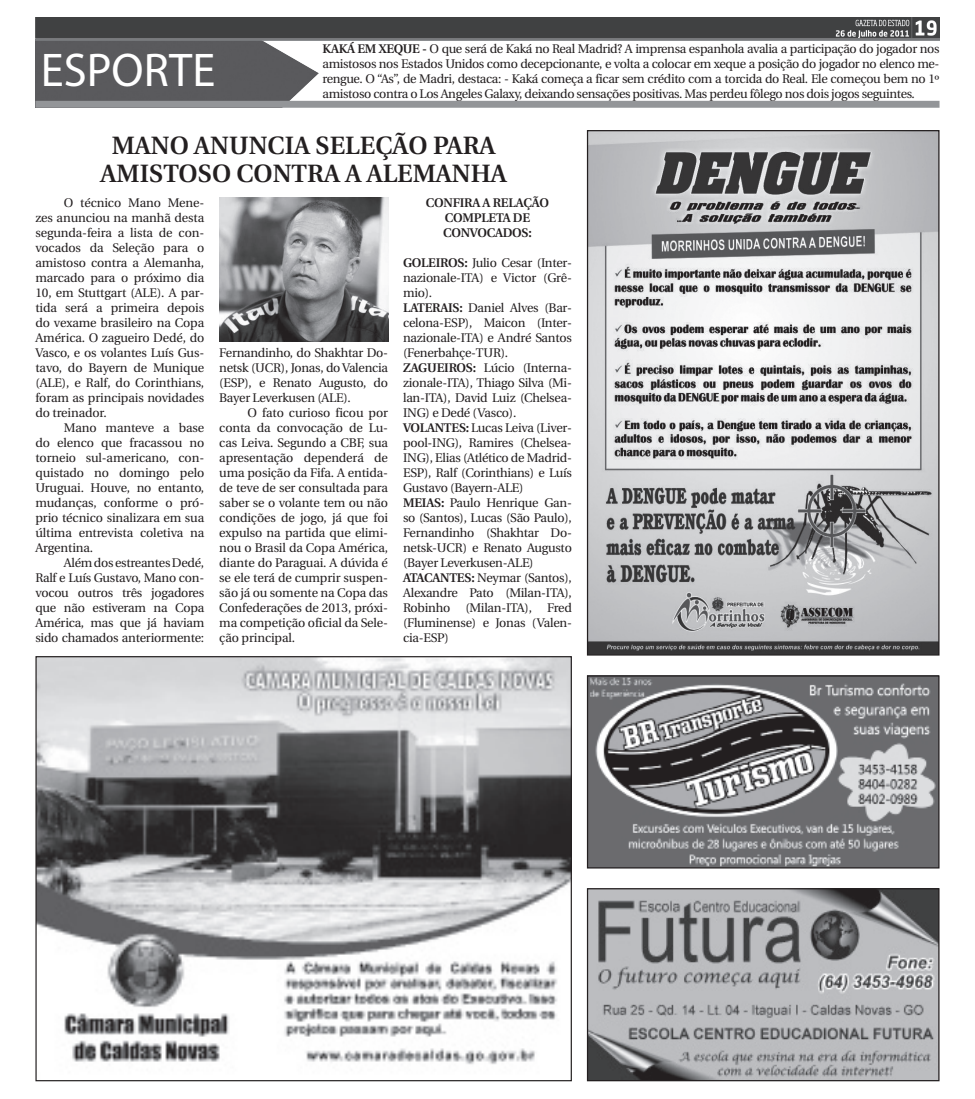
<style>
.page{position:relative;width:975px;height:1099px;background:#fff}
.page>*{position:absolute;margin:0;border:0;box-sizing:border-box;transform-origin:0 0}
.t1{font:47.5px "Myriad Pro";color:#fff}
.Corpo_de_Texto{font:600 25px "Utopia";color:#231f20}
.Corpo_de_Texto-2{font:12.5px/15px "Utopia";letter-spacing:-.02em;color:#231f20;text-align:justify}
.t2{font:600 12.5px/15px "Utopia";letter-spacing:-.02em;color:#231f20;text-align:center}
.s1{font-weight:600}
</style>
<div class="page">
<img style="left:35px;top:40px;width:283px;height:61px">
<div style="left:35px;top:101px;width:904px;height:7px;background:#939598"></div>
<img style="left:35px;top:18px;width:904px;height:22px">
<img style="left:589px;top:890px;width:348px;height:189px">
<div style="left:587px;top:888px;width:352px;height:193px;border:1px solid #231f20"></div>
<img style="left:589px;top:677px;width:348px;height:189px">
<div style="left:587px;top:675px;width:352px;height:193px;border:1px solid #231f20"></div>
<img style="left:37px;top:658px;width:533px;height:407px">
<img style="left:589px;top:132px;width:348px;height:521px">
<img style="left:219px;top:198px;width:169px;height:143px">
<p class="t1" style="left:41px;top:41px;width:176px">ESPORTE</p>
<p class="Corpo_de_Texto-2" style="left:322px;top:41px;width:618px"><span class="s1">KAKÁ EM XEQUE -</span> O que será de Kaká no Real Madrid? A imprensa espanhola avalia a participação do jogador nos amistosos nos Estados Unidos como decepcionante, e volta a colocar em xeque a posição do jogador no elenco me&shy;rengue. O “As”, de Madri, destaca: - Kaká começa a ficar sem crédito com a torcida do Real. Ele começou bem no 1º amistoso contra o Los Angeles Galaxy, deixando sensações positivas. Mas perdeu fôlego nos dois jogos seguintes.</p>
<p class="Corpo_de_Texto" style="left:112px;top:132px;width:385px">MANO ANUNCIA SELEÇÃO PARA</p>
<p class="Corpo_de_Texto" style="left:100px;top:159px;width:408px">AMISTOSO CONTRA A ALEMANHA</p>
<p class="Corpo_de_Texto-2" style="left:35px;top:196px;width:170px;text-indent:28px">O técnico Mano Mene&shy;zes anunciou na manhã desta segunda-feira a lista de con&shy;vocados da Seleção para o amistoso contra a Alemanha, marcado para o próximo dia 10, em Stuttgart (ALE). A par&shy;tida será a primeira depois do vexame brasileiro na Copa América. O zagueiro Dedé, do Vasco, e os volantes Luís Gus&shy;tavo, do Bayern de Munique (ALE), e Ralf, do Corinthians, foram as principais novidades do treinador.</p>
<p class="Corpo_de_Texto-2" style="left:35px;top:421px;width:170px;text-indent:28px">Mano manteve a base do elenco que fracassou no torneio sul-americano, con&shy;quistado no domingo pelo Uruguai. Houve, no entanto, mudanças, conforme o pró&shy;prio técnico sinalizara em sua última entrevista coletiva na Argentina.</p>
<p class="Corpo_de_Texto-2" style="left:35px;top:556px;width:170px;text-indent:28px">Além dos estreantes Dedé, Ralf e Luís Gustavo, Mano con&shy;vocou outros três jogadores que não estiveram na Copa América, mas que já haviam sido chamados anteriormente:</p>
<p class="t2" style="left:426px;top:195px;width:125px">CONFIRA A RELAÇÃO<br>COMPLETA DE<br>CONVOCADOS:</p>
<p class="Corpo_de_Texto-2" style="left:403px;top:256px;width:170px;text-align:left"><span class="s1">GOLEIROS:</span> Julio Cesar (Inter&shy;nazionale-ITA) e Victor (Grê&shy;mio).<br><span class="s1">LATERAIS:</span> Daniel Alves (Bar&shy;celona-ESP), Maicon (Inter&shy;nazionale-ITA) e André Santos (Fenerbahçe-TUR).<br><span class="s1">ZAGUEIROS:</span> Lúcio (Interna&shy;zionale-ITA), Thiago Silva (Mi&shy;lan-ITA), David Luiz (Chelsea-<br>ING) e Dedé (Vasco).<br><span class="s1">VOLANTES:</span> Lucas Leiva (Liver&shy;pool-ING), Ramires (Chelsea-<br>ING), Elias (Atlético de Madrid-<br>ESP), Ralf (Corinthians) e Luís<br>Gustavo (Bayern-ALE)<br><span class="s1">MEIAS:</span> Paulo Henrique Gan&shy;so (Santos), Lucas (São Paulo),<br>Fernandinho (Shakhtar Do&shy;netsk-UCR) e Renato Augusto (Bayer Leverkusen-ALE)<br><span class="s1">ATACANTES:</span> Neymar (Santos),<br>Alexandre Pato (Milan-ITA),<br>Robinho (Milan-ITA), Fred (Fluminense) e Jonas (Valen&shy;cia-ESP)</p>
<p class="Corpo_de_Texto-2" style="left:219px;top:346px;width:170px">Fernandinho, do Shakhtar Do&shy;netsk (UCR), Jonas, do Valencia (ESP), e Renato Augusto, do Bayer Leverkusen (ALE).</p>
<p class="Corpo_de_Texto-2" style="left:219px;top:406px;width:170px;text-indent:28px">O fato curioso ficou por conta da convocação de Lu&shy;cas Leiva. Segundo a CBF, sua apresentação dependerá de uma posição da Fifa. A entida&shy;de teve de ser consultada para saber se o volante tem ou não condições de jogo, já que foi expulso na partida que elimi&shy;nou o Brasil da Copa América, diante do Paraguai. A dúvida é se ele terá de cumprir suspen&shy;são já ou somente na Copa das Confederações de 2013, próxi&shy;ma competição oficial da Sele&shy;ção principal.</p>
</div>
